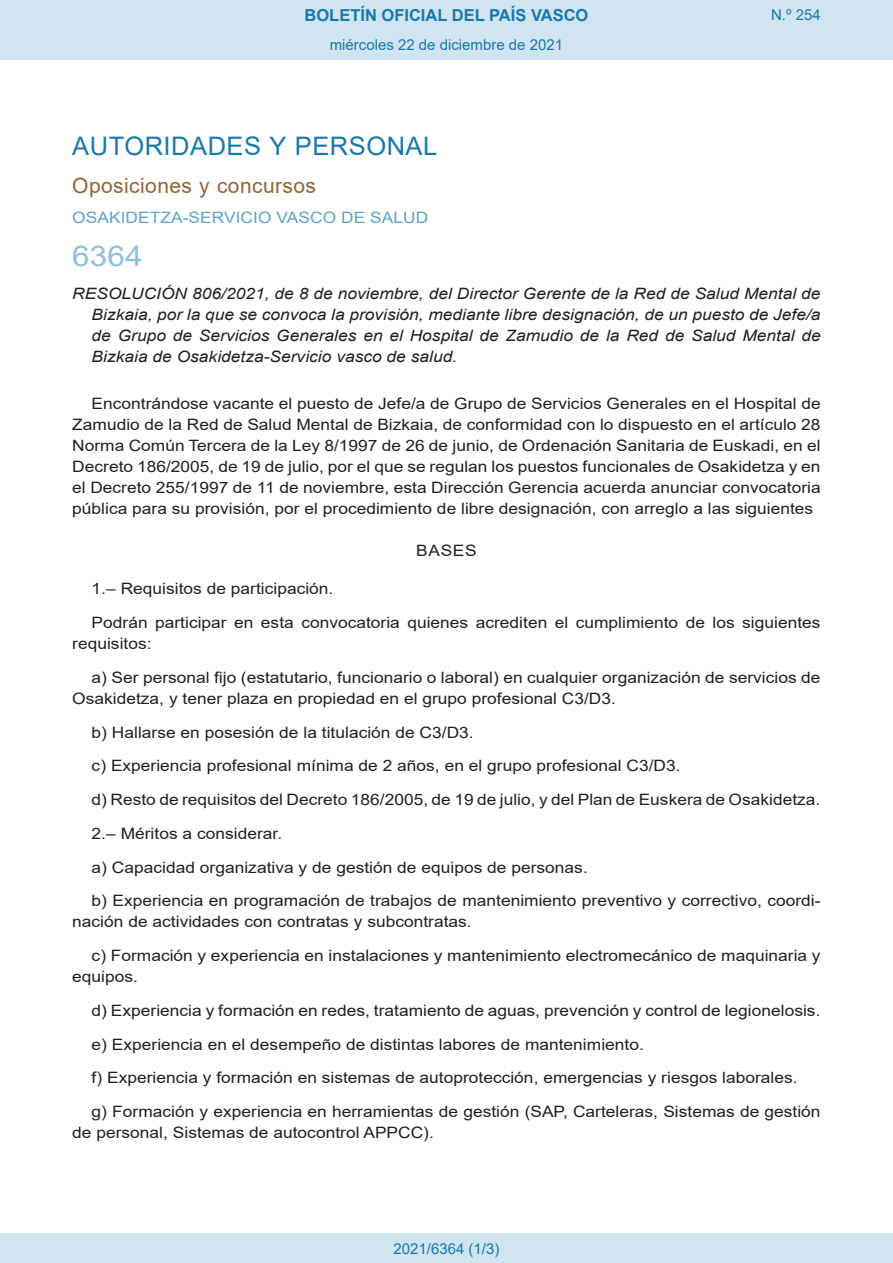
<style>
.page{position:relative;width:893px;height:1263px;background:#fff}
.page>*{position:absolute;margin:0;border:0;box-sizing:border-box;transform-origin:0 0}
.BOPVOrden{font:28.5px "Arial";color:#90c0db;scale:1.11 1}
.BOPVSeccion{font:25.5px "Arial";letter-spacing:.02em;color:#1879ad}
.BOPVSubseccion{font:21px "Arial";letter-spacing:.02em;color:#956338}
.t1{font:700 16.5px "Arial";color:#1879ad}
.BOPVDetalle{font:15.6px/21px "Arial";color:#231f20;scale:1.11 1}
.BOPVTitulo{font:italic 15.6px/21px "Arial";color:#231f20;text-align:justify;scale:1.11 1}
.BOPVOrganismo{font:15.6px "Arial";letter-spacing:.005em;color:#5ea4ca;scale:1.11 1}
.BOPVClave{font:15.6px "Arial";letter-spacing:.035em;color:#231f20;scale:1.11 1}
.Paginacion_Centro{font:15px "Arial";color:#1879ad}
</style>
<div class="page">
<div style="left:0;top:0;width:893px;height:60px;background:#d0e5f0"></div>
<div style="left:0;top:1233px;width:893px;height:30px;background:#d0e5f0"></div>
<p class="t1" style="left:305px;top:3px;width:285px">BOLETÍN OFICIAL DEL PAÍS VASCO</p>
<p class="Paginacion_Centro" style="left:330px;top:35px;width:235px">miércoles 22 de diciembre de 2021</p>
<p class="Paginacion_Centro" style="left:771px;top:5px;width:51px">N.º 254</p>
<p class="BOPVSeccion" style="left:72px;top:128px;width:367px">AUTORIDADES Y PERSONAL</p>
<p class="BOPVSubseccion" style="left:72px;top:171px;width:245px">Oposiciones y concursos</p>
<p class="BOPVOrganismo" style="left:72px;top:207px;width:322px">OSAKIDETZA-SERVICIO VASCO DE SALUD</p>
<p class="BOPVOrden" style="left:72px;top:236px;width:65px">6364</p>
<p class="BOPVTitulo" style="left:92px;top:284px;width:658px;text-indent:-19px">RESOLUCIÓN 806/2021, de 8 de noviembre, del Director Gerente de la Red de Salud Mental de Bizkaia, por la que se convoca la provisión, mediante libre designación, de un puesto de Jefe/a de Grupo de Servicios Generales en el Hospital de Zamudio de la Red de Salud Mental de Bizkaia de Osakidetza-Servicio vasco de salud.</p>
<p class="BOPVDetalle" style="left:72px;top:393px;width:676px;text-align:justify;text-indent:19px">Encontrándose vacante el puesto de Jefe/a de Grupo de Servicios Generales en el Hospital de Zamudio de la Red de Salud Mental de Bizkaia, de conformidad con lo dispuesto en el artículo 28<br>Norma Común Tercera de la Ley 8/1997 de 26 de junio, de Ordenación Sanitaria de Euskadi, en el Decreto 186/2005, de 19 de julio, por el que se regulan los puestos funcionales de Osakidetza y en el Decreto 255/1997 de 11 de noviembre, esta Dirección Gerencia acuerda anunciar convocatoria pública para su provisión, por el procedimiento de libre designación, con arreglo a las siguientes</p>
<p class="BOPVClave" style="left:416px;top:540px;width:56px">BASES</p>
<p class="BOPVDetalle" style="left:92px;top:578px;width:219px">1.– Requisitos de participación.</p>
<p class="BOPVDetalle" style="left:72px;top:612px;width:676px;text-indent:19px">Podrán participar en esta convocatoria quienes acrediten el cumplimiento de los siguientes requisitos:</p>
<p class="BOPVDetalle" style="left:72px;top:667px;width:676px;text-indent:19px">a) Ser personal fijo (estatutario, funcionario o laboral) en cualquier organización de servicios de<br>Osakidetza, y tener plaza en propiedad en el grupo profesional C3/D3.</p>
<p class="BOPVDetalle" style="left:92px;top:721px;width:346px">b) Hallarse en posesión de la titulación de C3/D3.</p>
<p class="BOPVDetalle" style="left:92px;top:755px;width:532px">c) Experiencia profesional mínima de 2 años, en el grupo profesional C3/D3.</p>
<p class="BOPVDetalle" style="left:92px;top:789px;width:658px">d) Resto de requisitos del Decreto 186/2005, de 19 de julio, y del Plan de Euskera de Osakidetza.</p>
<p class="BOPVDetalle" style="left:92px;top:823px;width:173px">2.– Méritos a considerar.</p>
<p class="BOPVDetalle" style="left:92px;top:856px;width:448px">a) Capacidad organizativa y de gestión de equipos de personas.</p>
<p class="BOPVDetalle" style="left:72px;top:890px;width:676px;text-indent:19px">b) Experiencia en programación de trabajos de mantenimiento preventivo y correctivo, coordi&shy;nación de actividades con contratas y subcontratas.</p>
<p class="BOPVDetalle" style="left:72px;top:945px;width:676px;text-indent:19px">c) Formación y experiencia en instalaciones y mantenimiento electromecánico de maquinaria y equipos.</p>
<p class="BOPVDetalle" style="left:92px;top:1000px;width:658px">d) Experiencia y formación en redes, tratamiento de aguas, prevención y control de legionelosis.</p>
<p class="BOPVDetalle" style="left:92px;top:1033px;width:499px">e) Experiencia en el desempeño de distintas labores de mantenimiento.</p>
<p class="BOPVDetalle" style="left:92px;top:1067px;width:638px">f) Experiencia y formación en sistemas de autoprotección, emergencias y riesgos laborales.</p>
<p class="BOPVDetalle" style="left:72px;top:1101px;width:676px;text-indent:19px">g) Formación y experiencia en herramientas de gestión (SAP, Carteleras, Sistemas de gestión de personal, Sistemas de autocontrol APPCC).</p>
<p class="Paginacion_Centro" style="left:393px;top:1238px;width:107px">2021/6364 (1/3)</p>
</div>
